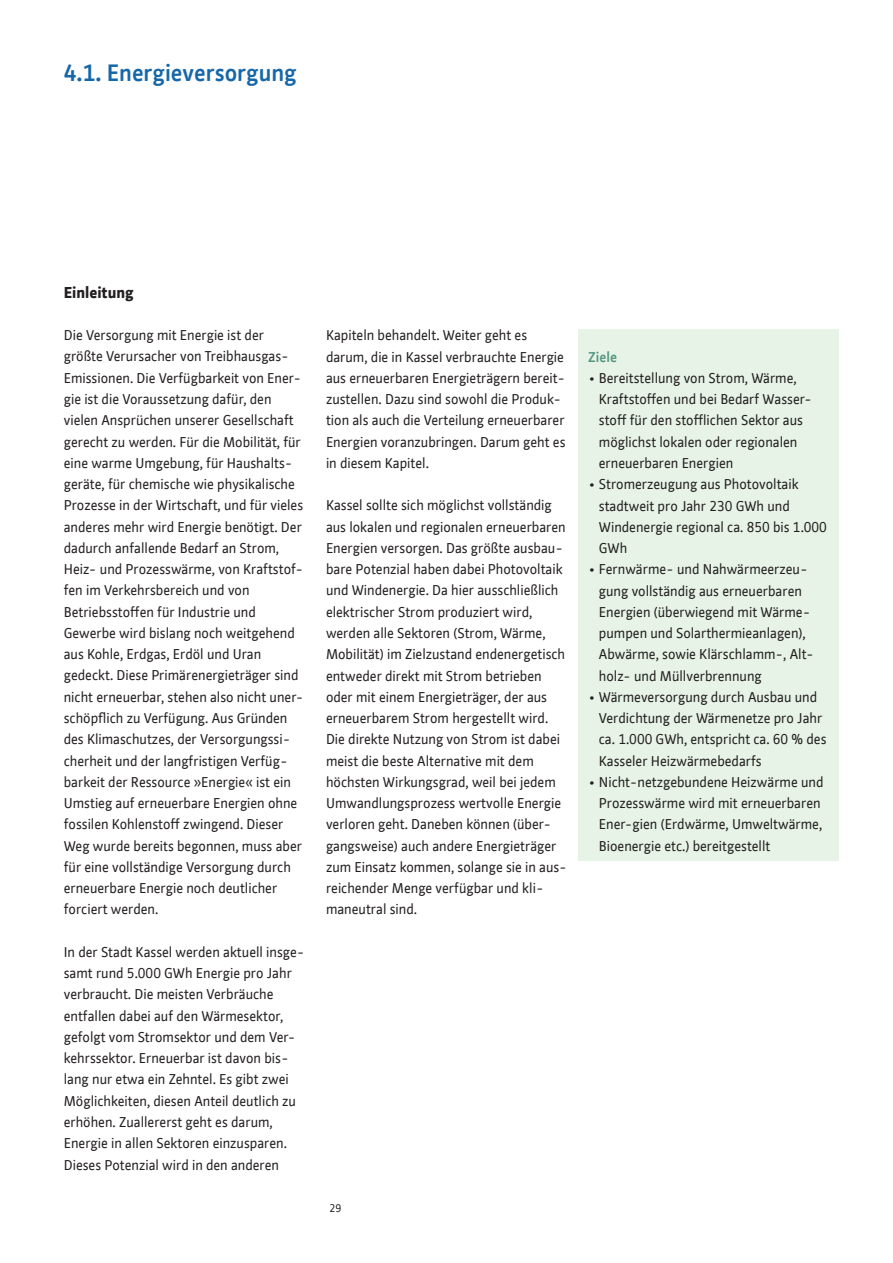
<style>
.page{position:relative;width:893px;height:1263px;background:#fff}
.page>*{position:absolute;margin:0;border:0;box-sizing:border-box;transform-origin:0 0}
.t1{font:700 22.5px "Kassel";color:#1667a8}
.t2{font:900 15px "Kassel";color:#231f20}
.t3{font:13.5px/21.3px "Kassel";color:#231f20}
.t4{font:700 13.5px "Kassel";color:#559682}
.t5{font:10.5px "Kassel";color:#231f20}
</style>
<div class="page">
<div style="left:578px;top:330px;width:261px;height:531px;background:#e6f3e6"></div>
<h1 class="t1" style="left:64px;top:58px;width:234px">4.1. Energieversorgung</h1>
<p class="t2" style="left:64px;top:282px;width:71px">Einleitung</p>
<p class="t3" style="left:64px;top:324px;width:241px">Die Versorgung mit Energie ist der größte Verursacher von Treibhausgas-Emissionen. Die Verfügbarkeit von Ener&shy;gie ist die Voraussetzung dafür, den vielen Ansprüchen unserer Gesellschaft gerecht zu werden. Für die Mobilität, für eine warme Umgebung, für Haushalts&shy;geräte, für chemische wie physikalische Prozesse in der Wirtschaft, und für vieles anderes mehr wird Energie benötigt. Der dadurch anfallende Bedarf an Strom, Heiz- und Prozesswärme, von Kraftstof&shy;fen im Verkehrsbereich und von Betriebsstoffen für Industrie und Gewerbe wird bislang noch weitgehend aus Kohle, Erdgas, Erdöl und Uran gedeckt. Diese Primärenergieträger sind nicht erneuerbar, stehen also nicht uner&shy;schöpflich zu Verfügung. Aus Gründen des Klimaschutzes, der Versorgungssi&shy;cherheit und der langfristigen Verfüg&shy;barkeit der Ressource »Energie« ist ein Umstieg auf erneuerbare Energien ohne fossilen Kohlenstoff zwingend. Dieser Weg wurde bereits begonnen, muss aber für eine vollständige Versorgung durch erneuerbare Energie noch deutlicher forciert werden.</p>
<p class="t3" style="left:64px;top:941px;width:242px">In der Stadt Kassel werden aktuell insge&shy;samt rund 5.000 GWh Energie pro Jahr verbraucht. Die meisten Verbräuche entfallen dabei auf den Wärmesektor, gefolgt vom Stromsektor und dem Ver&shy;kehrssektor. Erneuerbar ist davon bis&shy;lang nur etwa ein Zehntel. Es gibt zwei Möglichkeiten, diesen Anteil deutlich zu erhöhen. Zuallererst geht es darum, Energie in allen Sektoren einzusparen.<br>Dieses Potenzial wird in den anderen</p>
<p class="t3" style="left:326px;top:324px;width:241px">Kapiteln behandelt. Weiter geht es darum, die in Kassel verbrauchte Energie aus erneuerbaren Energieträgern bereit&shy;zustellen. Dazu sind sowohl die Produk&shy;tion als auch die Verteilung erneuerbarer Energien voranzubringen. Darum geht es in diesem Kapitel.</p>
<p class="t3" style="left:326px;top:495px;width:242px">Kassel sollte sich möglichst vollständig aus lokalen und regionalen erneuerbaren Energien versorgen. Das größte ausbau&shy;bare Potenzial haben dabei Photovoltaik und Windenergie. Da hier ausschließlich elektrischer Strom produziert wird, werden alle Sektoren (Strom, Wärme, Mobilität) im Zielzustand endenergetisch entweder direkt mit Strom betrieben oder mit einem Energieträger, der aus erneuerbarem Strom hergestellt wird.<br>Die direkte Nutzung von Strom ist dabei meist die beste Alternative mit dem höchsten Wirkungsgrad, weil bei jedem Umwandlungsprozess wertvolle Energie verloren geht. Daneben können (über&shy;gangsweise) auch andere Energieträger zum Einsatz kommen, solange sie in aus&shy;reichender Menge verfügbar und kli&shy;maneutral sind.</p>
<p class="t5" style="left:330px;top:1201px;width:13px">29</p>
<p class="t4" style="left:588px;top:347px;width:30px">Ziele</p>
<p class="t3" style="left:599px;top:367px;width:215px;text-indent:-11px">• Bereitstellung von Strom, Wärme, Kraftstoffen und bei Bedarf Wasser&shy;stoff für den stofflichen Sektor aus möglichst lokalen oder regionalen erneuerbaren Energien</p>
<p class="t3" style="left:599px;top:473px;width:230px;text-indent:-11px">• Stromerzeugung aus Photovoltaik stadtweit pro Jahr 230 GWh und<br>Windenergie regional ca. 850 bis 1.000<br>GWh</p>
<p class="t3" style="left:599px;top:558px;width:217px;text-indent:-11px">• Fernwärme- und Nahwärmeerzeu&shy;gung vollständig aus erneuerbaren Energien (überwiegend mit Wärme&shy;pumpen und Solarthermieanlagen), Abwärme, sowie Klärschlamm-, Alt&shy;holz- und Müllverbrennung</p>
<p class="t3" style="left:599px;top:686px;width:229px;text-indent:-11px">• Wärmeversorgung durch Ausbau und Verdichtung der Wärmenetze pro Jahr ca. 1.000 GWh, entspricht ca. 60 % des Kasseler Heizwärmebedarfs</p>
<p class="t3" style="left:599px;top:771px;width:226px;text-indent:-11px">• Nicht-netzgebundene Heizwärme und Prozesswärme wird mit erneuerbaren Ener-gien (Erdwärme, Umweltwärme, Bioenergie etc.) bereitgestellt</p>
</div>
